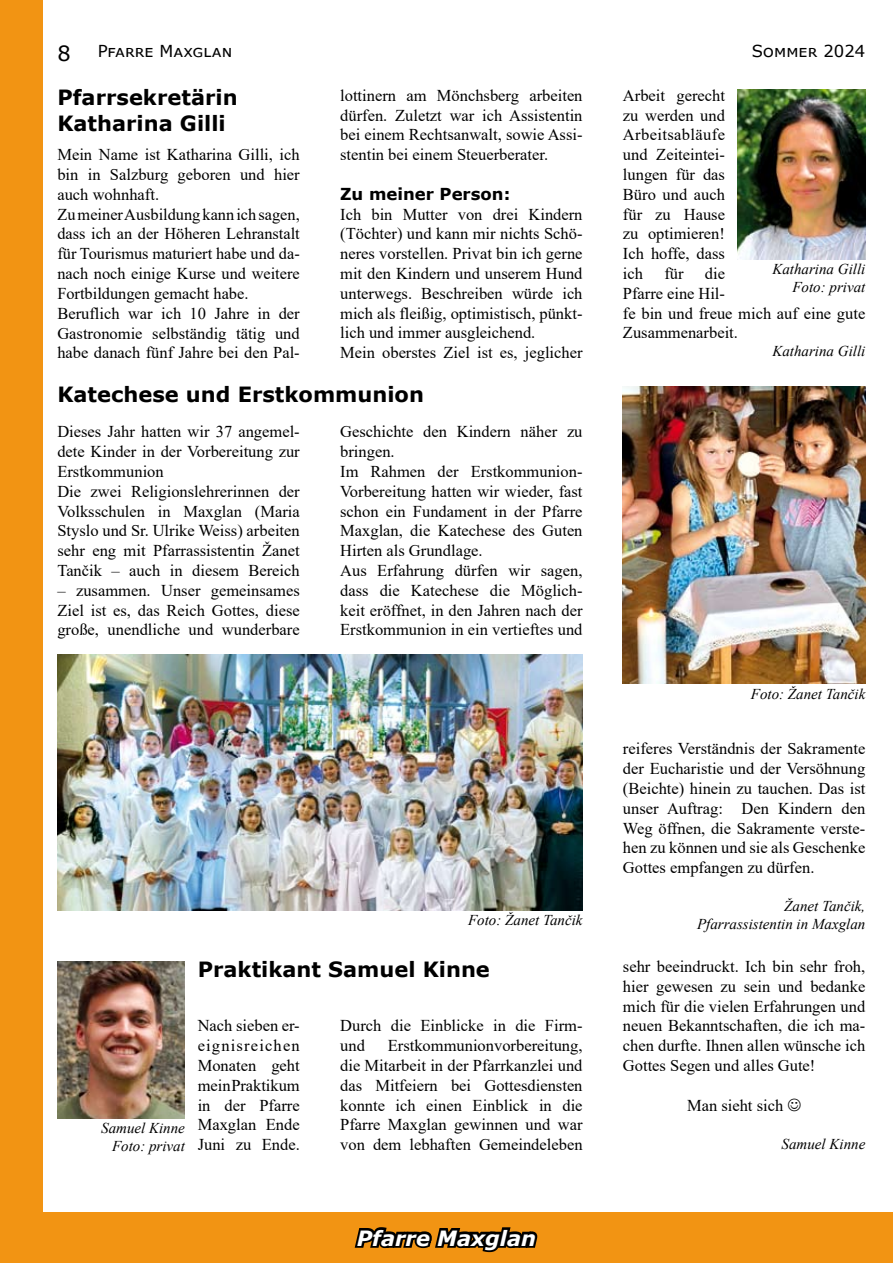
<style>
.page{position:relative;width:893px;height:1263px;background:#fff}
.page>*{position:absolute;margin:0;border:0;box-sizing:border-box;transform-origin:0 0}
.t1{font:700 21px/25.2px "Verdana";color:#000}
.t2{font:italic 700 21px "Verdana";color:#fff}
.t3{font:16.5px/19.8px "Times New Roman";color:#000;text-align:justify}
.t4{font:16.5px "Verdana";color:#000}
.t5{font:700 16.5px "Verdana";color:#000}
.t6{font:italic 15px/18px "Times New Roman";color:#000;text-align:right}
</style>
<div class="page">
<div style="left:0;top:1212px;width:893px;height:51px;background:#f29413"></div>
<svg style="left:354px;top:1227px;width:184px;height:26px"></svg>
<div style="left:0;top:0;width:43px;height:1212px;background:#f29413"></div>
<img style="left:738px;top:89px;width:127px;height:170px">
<img style="left:623px;top:386px;width:242px;height:297px">
<img style="left:57px;top:655px;width:526px;height:255px">
<img style="left:57px;top:961px;width:128px;height:157px">
<p class="t4" style="left:98px;top:40px;width:136px">Pfarre Maxglan</p>
<p class="t1" style="left:57px;top:85px;width:182px">Pfarrsekretärin<br>Katharina Gilli</p>
<p class="t3" style="left:57px;top:144px;width:244px;text-align:left">Mein Name ist Katharina Gilli, ich bin in Salzburg geboren und hier auch wohnhaft.<br>Zu meiner Ausbildung kann ich sagen, dass ich an der Höheren Lehranstalt für Tourismus maturiert habe und da&shy;nach noch einige Kurse und weitere<br>Fortbildungen gemacht habe.<br>Beruflich war ich 10 Jahre in der<br>Gastronomie selbständig tätig und habe danach fünf Jahre bei den Pal-</p>
<p class="t3" style="left:340px;top:85px;width:244px">lottinern am Mönchsberg arbeiten dürfen. Zuletzt war ich Assistentin bei einem Rechtsanwalt, sowie Assi&shy;stentin bei einem Steuerberater.</p>
<p class="t5" style="left:340px;top:182px;width:172px">Zu meiner Person:</p>
<p class="t3" style="left:340px;top:204px;width:244px;text-align:left">Ich bin Mutter von drei Kindern (Töchter) und kann mir nichts Schö&shy;neres vorstellen. Privat bin ich gerne mit den Kindern und unserem Hund unterwegs. Beschreiben würde ich mich als fleißig, optimistisch, pünkt&shy;lich und immer ausgleichend.<br>Mein oberstes Ziel ist es, jeglicher</p>
<p class="t1" style="left:57px;top:382px;width:368px">Katechese und Erstkommunion</p>
<p class="t3" style="left:57px;top:421px;width:244px;text-align:left">Dieses Jahr hatten wir 37 angemel&shy;dete Kinder in der Vorbereitung zur<br>Erstkommunion<br>Die zwei Religionslehrerinnen der<br>Volksschulen in Maxglan (Maria<br>Styslo und Sr. Ulrike Weiss) arbeiten sehr eng mit Pfarrassistentin Žanet<br>Tančik – auch in diesem Bereich</p>
<p class="t3" style="left:57px;top:580px;width:244px">– zusammen. Unser gemeinsames Ziel ist es, das Reich Gottes, diese große, unendliche und wunderbare</p>
<p class="t3" style="left:340px;top:421px;width:244px;text-align:left">Geschichte den Kindern näher zu bringen.<br>Im Rahmen der Erstkommunion-<br>Vorbereitung hatten wir wieder, fast schon ein Fundament in der Pfarre<br>Maxglan, die Katechese des Guten<br>Hirten als Grundlage.<br>Aus Erfahrung dürfen wir sagen, dass die Katechese die Möglich&shy;keit eröffnet, in den Jahren nach der<br>Erstkommunion in ein vertieftes und</p>
<p class="t6" style="left:468px;top:910px;width:116px">Foto: Žanet Tančik</p>
<p class="t1" style="left:198px;top:956px;width:294px">Praktikant Samuel Kinne</p>
<p class="t6" style="left:101px;top:1119px;width:85px">Samuel Kinne<br>Foto: privat</p>
<p class="t3" style="left:198px;top:1015px;width:104px">Nach sieben er&shy;eignisreichen Monaten geht mein Praktikum in der Pfarre Maxglan Ende Juni zu Ende.</p>
<p class="t3" style="left:340px;top:1015px;width:244px">Durch die Einblicke in die Firm&shy;und</p>
<p class="t3" style="left:340px;top:1035px;width:244px;text-indent:48px">Erstkommunionvorbereitung, die Mitarbeit in der Pfarrkanzlei und das Mitfeiern bei Gottesdiensten konnte ich einen Einblick in die Pfarre Maxglan gewinnen und war von dem lebhaften Gemeindeleben</p>
<p class="t2" style="left:357px;top:1223px;width:181px">Pfarre Maxglan</p>
<p class="t4" style="left:752px;top:40px;width:115px">Sommer 2024</p>
<p class="t3" style="left:623px;top:85px;width:104px">Arbeit gerecht zu werden und Arbeitsabläufe und Zeiteintei&shy;lungen für das Büro und auch für zu Hause zu optimieren!<br>Ich hoffe, dass ich</p>
<p class="t6" style="left:772px;top:260px;width:94px">Katharina Gilli<br>Foto: privat</p>
<p class="t3" style="left:623px;top:263px;width:244px;text-align:left;text-indent:82px">die<br>Pfarre eine Hil-<br>fe bin und freue mich auf eine gute<br>Zusammenarbeit.</p>
<p class="t6" style="left:772px;top:342px;width:94px">Katharina Gilli</p>
<p class="t3" style="left:664px;top:263px;width:21px">für</p>
<p class="t6" style="left:751px;top:684px;width:116px">Foto: Žanet Tančik</p>
<p class="t3" style="left:623px;top:738px;width:244px">reiferes Verständnis der Sakramente der Eucharistie und der Versöhnung (Beichte) hinein zu tauchen. Das ist unser Auftrag: Den Kindern den Weg öffnen, die Sakramente verste&shy;hen zu können und sie als Geschenke Gottes empfangen zu dürfen.</p>
<p class="t6" style="left:697px;top:896px;width:170px">Žanet Tančik,<br>Pfarrassistentin in Maxglan</p>
<p class="t3" style="left:623px;top:956px;width:244px">sehr beeindruckt. Ich bin sehr froh, hier gewesen zu sein und bedanke mich für die vielen Erfahrungen und neuen Bekanntschaften, die ich ma&shy;chen durfte. Ihnen allen wünsche ich Gottes Segen und alles Gute!</p>
<p class="t3" style="left:687px;top:1095px;width:98px">Man sieht sich</p>
<p class="t6" style="left:782px;top:1134px;width:85px">Samuel Kinne</p>
</div>
